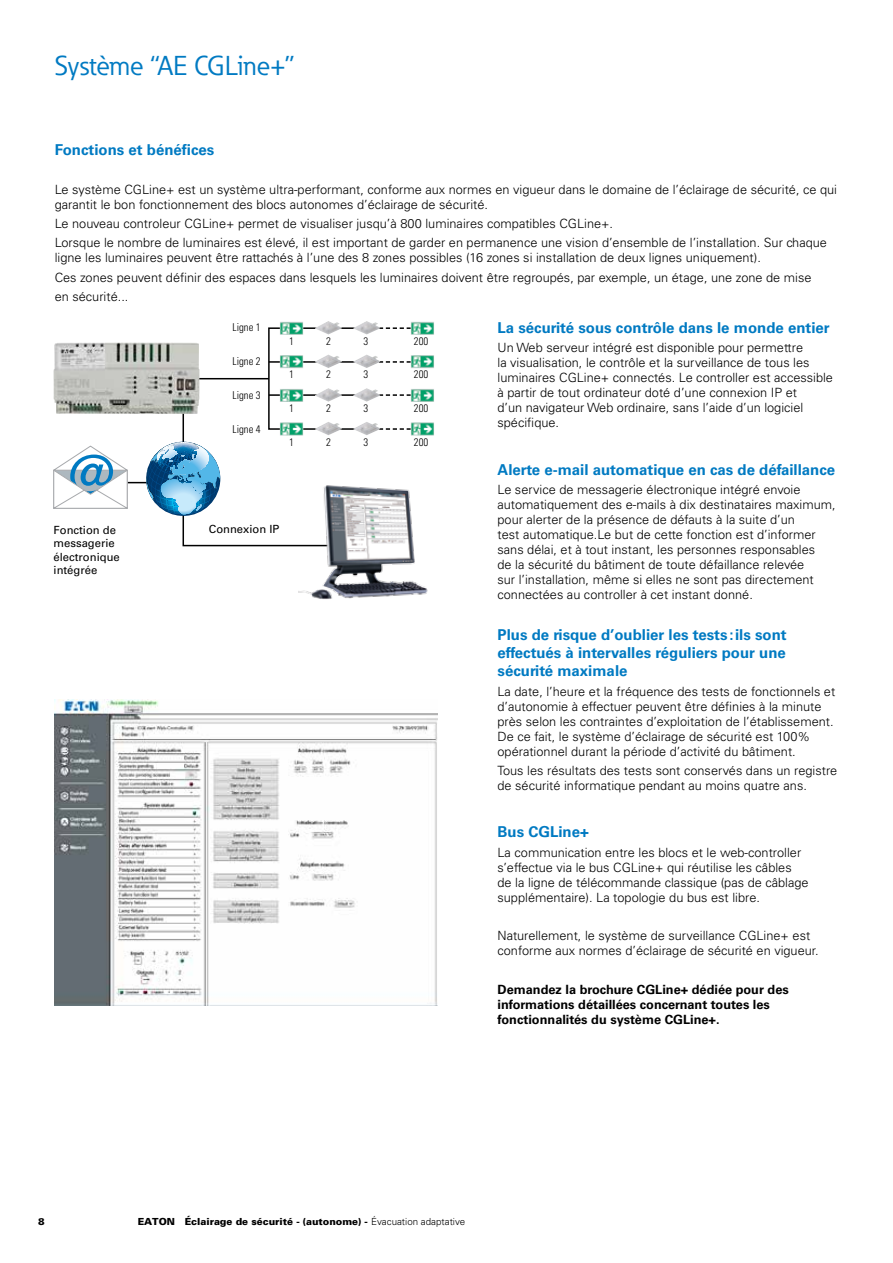
<style>
.page{position:relative;width:893px;height:1263px;background:#fff}
.page>*{position:absolute;margin:0;border:0;box-sizing:border-box;transform-origin:0 0}
.t1{font:500 54.75px "Eaton";color:#007ac2}
.t2{font:27px "Eaton";color:#007ac2}
.t3{font:700 15px/18px "Univers LT Std";color:#007ac2;text-align:justify}
.t4{font:300 12.75px/15px "Univers LT Std";color:#000}
.t5{font:700 12.75px/15px "Univers LT Std";color:#000}
.t6{font:11.25px/13.5px "Univers";color:#000}
.t7{font:11.25px "Univers LT Std";color:#000}
.t8{font:300 condensed 10.8px "Univers LT Std";color:#000}
.t9{font:900 9.75px "Univers";color:#000}
.s1{font-weight:300}
</style>
<div class="page">
<svg style="left:380px;top:327px;width:31px;height:2px"></svg>
<svg style="left:380px;top:361px;width:31px;height:2px"></svg>
<svg style="left:380px;top:394px;width:31px;height:2px"></svg>
<svg style="left:380px;top:428px;width:31px;height:2px"></svg>
<hr style="left:269px;top:361px;width:89px;height:2px;background:#000">
<hr style="left:269px;top:394px;width:89px;height:2px;background:#000">
<div style="left:268px;top:327px;width:104px;height:103px;border:2px solid #000"></div>
<hr style="left:109px;top:482px;width:68px;height:1px;background:#000">
<img style="left:280px;top:322px;width:23px;height:13px">
<img style="left:411px;top:322px;width:23px;height:13px">
<img style="left:315px;top:321px;width:27px;height:13px">
<img style="left:353px;top:321px;width:27px;height:13px">
<img style="left:280px;top:355px;width:23px;height:13px">
<img style="left:411px;top:355px;width:23px;height:13px">
<img style="left:315px;top:355px;width:27px;height:13px">
<img style="left:353px;top:355px;width:27px;height:13px">
<img style="left:411px;top:389px;width:23px;height:13px">
<img style="left:353px;top:388px;width:27px;height:14px">
<img style="left:411px;top:422px;width:23px;height:14px">
<img style="left:353px;top:422px;width:27px;height:13px">
<img style="left:54px;top:342px;width:145px;height:72px">
<img style="left:298px;top:486px;width:130px;height:113px">
<svg style="left:54px;top:446px;width:73px;height:62px"></svg>
<svg style="left:146px;top:377px;width:195px;height:170px"></svg>
<img style="left:55px;top:699px;width:382px;height:306px">
<h2 class="t2" style="left:55px;top:48px;width:241px">Système “AE CGLine+”</h2>
<p class="t3" style="left:55px;top:141px;width:161px">Fonctions et bénéfices</p>
<p class="t4" style="left:55px;top:182px;width:784px">Le système CGLine+ est un système ultra-performant, conforme aux normes en vigueur dans le domaine de l’éclairage de sécurité, ce qui garantit le bon fonctionnement des blocs autonomes d’éclairage de sécurité.</p>
<p class="t4" style="left:55px;top:214px;width:774px;line-height:19.2px">Le nouveau controleur CGLine+ permet de visualiser jusqu’à 800 luminaires compatibles CGLine+.<br>Lorsque le nombre de luminaires est élevé, il est important de garder en permanence une vision d’ensemble de l’installation. Sur chaque</p>
<p class="t4" style="left:55px;top:248px;width:758px;line-height:19.2px">ligne les luminaires peuvent être rattachés à l’une des 8 zones possibles (16 zones si installation de deux lignes uniquement).<br>Ces zones peuvent définir des espaces dans lesquels les luminaires doivent être regroupés, par exemple, un étage, une zone de mise en sécurité...</p>
<p class="t3" style="left:497px;top:319px;width:334px">La sécurité sous contrôle dans le monde entier</p>
<p class="t4" style="left:497px;top:340px;width:337px">Un Web serveur intégré est disponible pour permettre<br>la visualisation, le contrôle et la surveillance de tous les luminaires CGLine+ connectés. Le controller est accessible à partir de tout ordinateur doté d’une connexion IP et<br>d’un navigateur Web ordinaire, sans l’aide d’un logiciel spécifique.</p>
<p class="t3" style="left:497px;top:460px;width:339px">Alerte e-mail automatique en cas de défaillance</p>
<p class="t4" style="left:497px;top:482px;width:340px">Le service de messagerie électronique intégré envoie automatiquement des e-mails à dix destinataires maximum, pour alerter de la présence de défauts à la suite d’un<br>test automatique.Le but de cette fonction est d’informer sans délai, et à tout instant, les personnes responsables<br>de la sécurité du bâtiment de toute défaillance relevée<br>sur l’installation, même si elles ne sont pas directement connectées au controller à cet instant donné.</p>
<p class="t3" style="left:497px;top:626px;width:291px">Plus de risque d’oublier les tests :ils sont effectués à intervalles réguliers pour une sécurité maximale</p>
<p class="t4" style="left:497px;top:684px;width:339px">La date, l’heure et la fréquence des tests de fonctionnels et d’autonomie à effectuer peuvent être définies à la minute près selon les contraintes d’exploitation de l’établissement.<br>De ce fait, le système d’éclairage de sécurité est 100% opérationnel durant la période d’activité du bâtiment.</p>
<p class="t4" style="left:497px;top:763px;width:341px">Tous les résultats des tests sont conservés dans un registre de sécurité informatique pendant au moins quatre ans.</p>
<p class="t3" style="left:497px;top:823px;width:93px">Bus CGLine+</p>
<p class="t4" style="left:497px;top:845px;width:313px">La communication entre les blocs et le web-controller s’effectue via le bus CGLine+ qui réutilise les câbles de la ligne de télécommande classique (pas de câblage supplémentaire). La topologie du bus est libre.</p>
<p class="t4" style="left:497px;top:928px;width:323px">Naturellement, le système de surveillance CGLine+ est conforme aux normes d’éclairage de sécurité en vigueur.</p>
<p class="t5" style="left:497px;top:982px;width:293px">Demandez la brochure CGLine+ dédiée pour des informations détaillées concernant toutes les fonctionnalités du système CGLine+.</p>
<p class="t8" style="left:232px;top:321px;width:30px">Ligne 1</p>
<p class="t8" style="left:289px;top:335px;width:6px">1</p>
<p class="t8" style="left:326px;top:335px;width:6px">2</p>
<p class="t8" style="left:363px;top:335px;width:6px">3</p>
<p class="t8" style="left:414px;top:335px;width:16px">200</p>
<p class="t8" style="left:232px;top:355px;width:30px">Ligne 2</p>
<p class="t8" style="left:232px;top:388px;width:30px">Ligne 3</p>
<p class="t8" style="left:232px;top:423px;width:30px">Ligne 4</p>
<p class="t8" style="left:289px;top:368px;width:6px">1</p>
<p class="t8" style="left:326px;top:368px;width:6px">2</p>
<p class="t8" style="left:363px;top:368px;width:6px">3</p>
<p class="t8" style="left:414px;top:368px;width:16px">200</p>
<p class="t8" style="left:289px;top:402px;width:6px">1</p>
<p class="t8" style="left:326px;top:402px;width:6px">2</p>
<p class="t8" style="left:363px;top:402px;width:6px">3</p>
<p class="t8" style="left:414px;top:402px;width:16px">200</p>
<p class="t8" style="left:289px;top:436px;width:6px">1</p>
<p class="t8" style="left:326px;top:436px;width:6px">2</p>
<p class="t8" style="left:363px;top:436px;width:6px">3</p>
<p class="t8" style="left:414px;top:436px;width:16px">200</p>
<h1 class="t1" style="left:67px;top:441px;width:50px">@</h1>
<p class="t6" style="left:54px;top:523px;width:64px">Fonction de</p>
<p class="t7" style="left:209px;top:522px;width:72px">Connexion IP</p>
<p class="t6" style="left:54px;top:537px;width:68px">messagerie électronique intégrée</p>
<p class="t9" style="left:38px;top:1215px;width:8px">8</p>
<p class="t9" style="left:138px;top:1215px;width:329px">EATON Éclairage de sécurité - (autonome) - <span class="s1">Évacuation adaptative</span></p>
</div>
